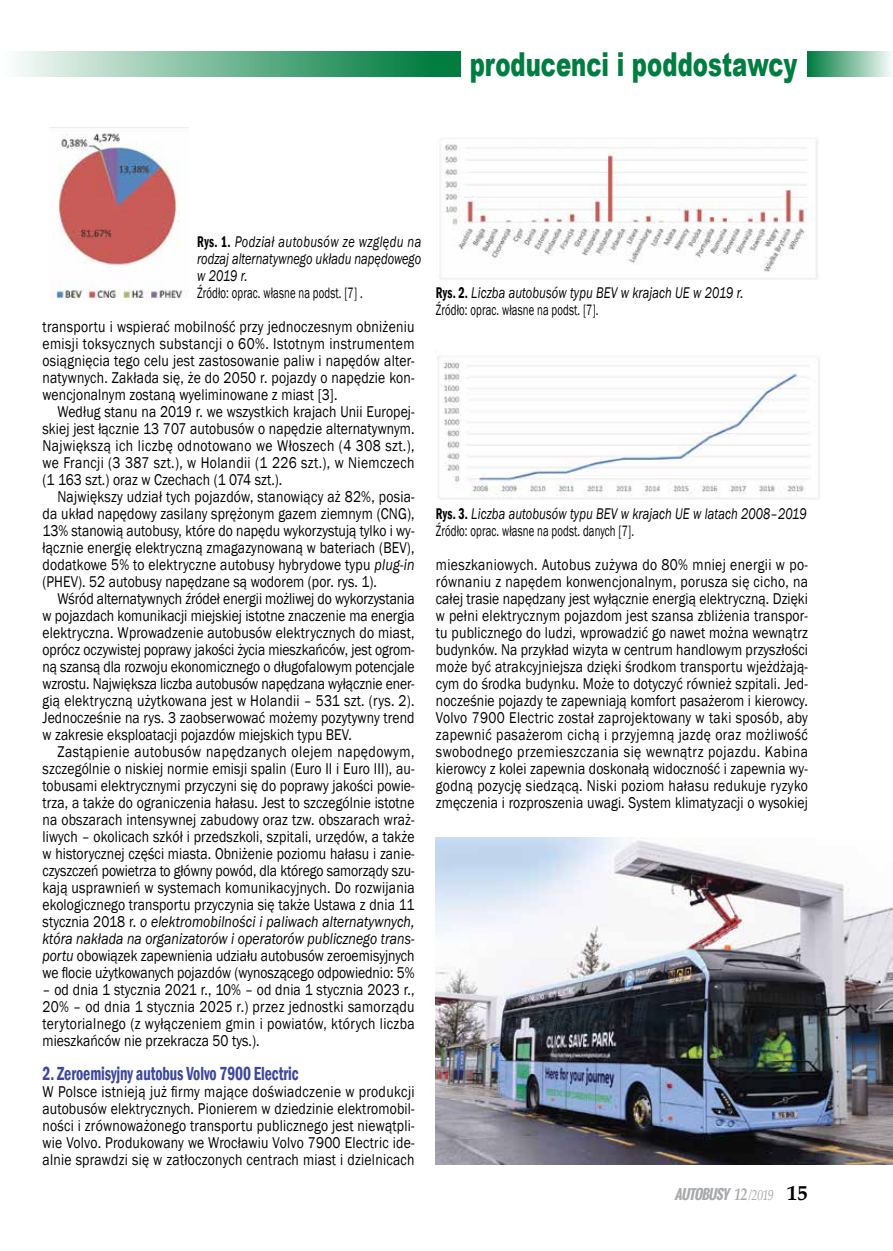
<style>
.page{position:relative;width:893px;height:1251px;background:#fff}
.page>*{position:absolute;margin:0;border:0;box-sizing:border-box;transform-origin:0 0}
.t1{font:900 33px "Arial";color:#007d40;scale:.69 1}
.t2{font:600 condensed 19.5px "Franklin Gothic";letter-spacing:-.005em;color:#3c479d;scale:.8 1}
.t3{font:16.05px/17px "Franklin Gothic";letter-spacing:.005em;color:#000;text-align:justify;scale:.85 1}
.t4{font:italic 15.9px/17px "Franklin Gothic";letter-spacing:.01em;color:#000;text-align:justify;scale:.78 1}
.t5{font:15.45px "Franklin Gothic";letter-spacing:.01em;color:#000;scale:.69 1}
.t6{font:italic 700 13.5px "Oswald";color:#a7a9ac}
.s1{font-weight:600;font-style:normal;font-stretch:condensed}
.s2{font-style:italic}
.s3{font-family:"Palatino Linotype";font-size:17.1px}
.s4{font-family:"Palatino Linotype";font-weight:400;font-size:14.85px}
.s5{font-family:"Palatino Linotype";font-style:normal;font-size:21px;color:#000}
</style>
<div class="page">
<div style="left:808px;top:51px;width:85px;height:26px;background:linear-gradient(to right,#007d3f,#fbfcfc)"></div>
<div style="left:0;top:51px;width:460px;height:26px;background:linear-gradient(to right,#fafcfb,#007433)"></div>
<img style="left:53px;top:133px;width:134px;height:166px">
<img style="left:440px;top:139px;width:378px;height:141px">
<img style="left:437px;top:356px;width:383px;height:144px">
<img style="left:436px;top:837px;width:457px;height:327px">
<h1 class="t1" style="left:470px;top:40px;width:476px">producenci i poddostawcy</h1>
<p class="t4" style="left:197px;top:233px;width:289px"><span class="s1">Rys. 1.</span> Podział autobusów ze względu na rodzaj alternatywnego układu napędowego w 2019 r.</p>
<p class="t5" style="left:197px;top:283px;width:241px">Źródło: oprac. własne na podst. [7] .</p>
<p class="t4" style="left:436px;top:284px;width:396px"><span class="s1">Rys. 2.</span> Liczba autobusów typu BEV w krajach UE w 2019 r.</p>
<p class="t5" style="left:436px;top:300px;width:237px">Źródło: oprac. własne na podst. [7].</p>
<p class="t3" style="left:43px;top:318px;width:439px">transportu i wspierać mobilność przy jednoczesnym obniżeniu emisji toksycznych substancji o 60%. Istotnym instrumentem osiągnięcia tego celu jest zastosowanie paliw i napędów alter&shy;natywnych. Zakłada się, że do 2050 r. pojazdy o napędzie kon&shy;wencjonalnym zostaną wyeliminowane z miast [3].</p>
<p class="t3" style="left:43px;top:403px;width:439px;text-indent:15px">Według stanu na 2019 r. we wszystkich krajach Unii Europej&shy;skiej jest łącznie 13 707 autobusów o napędzie alternatywnym.<br>Największą ich liczbę odnotowano we Włoszech (4 308 szt.), we Francji (3 387 szt.), w Holandii (1 226 szt.), w Niemczech (1 163 szt.) oraz w Czechach (1 074 szt.).</p>
<p class="t3" style="left:43px;top:488px;width:439px;text-indent:15px">Największy udział tych pojazdów, stanowiący aż 82%, posia&shy;da układ napędowy zasilany sprężonym gazem ziemnym (CNG), 13% stanowią autobusy, które do napędu wykorzystują tylko i wy&shy;łącznie energię elektryczną zmagazynowaną w bateriach (BEV), dodatkowe 5% to elektryczne autobusy hybrydowe typu <span class="s2">plug-in </span>(PHEV). 52 autobusy napędzane są wodorem (por. rys. 1).</p>
<p class="t3" style="left:43px;top:590px;width:439px;text-indent:15px">Wśród alternatywnych źródeł energii możliwej do wykorzystania w pojazdach komunikacji miejskiej istotne znaczenie ma energia elektryczna. Wprowadzenie autobusów elektrycznych do miast, oprócz oczywistej poprawy jakości życia mieszkańców, jest ogrom&shy;ną szansą dla rozwoju ekonomicznego o długofalowym potencjale wzrostu. Największa liczba autobusów napędzana wyłącznie ener&shy;gią elektryczną użytkowana jest w Holandii – 531 szt. (rys. 2).<br>Jednocześnie na rys. 3 zaobserwować możemy pozytywny trend w zakresie eksploatacji pojazdów miejskich typu BEV.</p>
<p class="t3" style="left:43px;top:743px;width:439px;text-indent:15px">Zastąpienie autobusów napędzanych olejem napędowym, szczególnie o niskiej normie emisji spalin (Euro II i Euro III), au&shy;tobusami elektrycznymi przyczyni się do poprawy jakości powie&shy;trza, a także do ograniczenia hałasu. Jest to szczególnie istotne na obszarach intensywnej zabudowy oraz tzw. obszarach wraż&shy;liwych – okolicach szkół i przedszkoli, szpitali, urzędów, a także w historycznej części miasta. Obniżenie poziomu hałasu i zanie&shy;czyszczeń powietrza to główny powód, dla którego samorządy szu&shy;kają usprawnień w systemach komunikacyjnych. Do rozwijania ekologicznego transportu przyczynia się także Ustawa z dnia 11 stycznia 2018 r. <span class="s2">o elektromobilności i paliwach alternatywnych, która nakłada na organizatorów i operatorów publicznego trans&shy;portu</span> obowiązek zapewnienia udziału autobusów zeroemisyjnych we flocie użytkowanych pojazdów (wynoszącego odpowiednio: 5%</p>
<p class="t3" style="left:43px;top:980px;width:439px">– od dnia 1 stycznia 2021 r., 10% – od dnia 1 stycznia 2023 r., 20% – od dnia 1 stycznia 2025 r.) przez jednostki samorządu terytorialnego (z wyłączeniem gmin i powiatów, których liczba mieszkańców nie przekracza 50 tys.).</p>
<p class="t2" style="left:43px;top:1059px;width:322px">2. Zeroemisyjny autobus Volvo 7900 Electric</p>
<p class="t3" style="left:43px;top:1082px;width:439px">W Polsce istnieją już firmy mające doświadczenie w produkcji autobusów elektrycznych. Pionierem w dziedzinie elektromobil&shy;ności i zrównoważonego transportu publicznego jest niewątpli&shy;wie Volvo. Produkowany we Wrocławiu Volvo 7900 Electric ide&shy;alnie sprawdzi się w zatłoczonych centrach miast i dzielnicach</p>
<p class="t4" style="left:436px;top:505px;width:477px"><span class="s1">Rys. 3.</span> Liczba autobusów typu BEV w krajach UE w latach 2008–2019</p>
<p class="t5" style="left:436px;top:521px;width:289px">Źródło: oprac. własne na podst. danych [7].</p>
<p class="t3" style="left:436px;top:556px;width:439px">mieszkaniowych. Autobus zużywa do 80% mniej energii w po&shy;równaniu z napędem konwencjonalnym, porusza się cicho, na całej trasie napędzany jest wyłącznie energią elektryczną. Dzięki w pełni elektrycznym pojazdom jest szansa zbliżenia transpor&shy;tu publicznego do ludzi, wprowadzić go nawet można wewnątrz budynków. Na przykład wizyta w centrum handlowym przyszłości może być atrakcyjniejsza dzięki środkom transportu wjeżdżają&shy;cym do środka budynku. Może to dotyczyć również szpitali. Jed&shy;nocześnie pojazdy te zapewniają komfort pasażerom i kierowcy.<br>Volvo 7900 Electric został zaprojektowany w taki sposób, aby zapewnić pasażerom cichą i przyjemną jazdę oraz możliwość swobodnego przemieszczania się wewnątrz pojazdu. Kabina kierowcy z kolei zapewnia doskonałą widoczność i zapewnia wy&shy;godną pozycję siedzącą. Niski poziom hałasu redukuje ryzyko zmęczenia i rozproszenia uwagi. System klimatyzacji o wysokiej</p>
<p class="t6" style="left:675px;top:1183px;width:135px">AUTOBUSY <span class="s3">12</span><span class="s4">/2019</span> <span class="s5">15</span></p>
</div>
